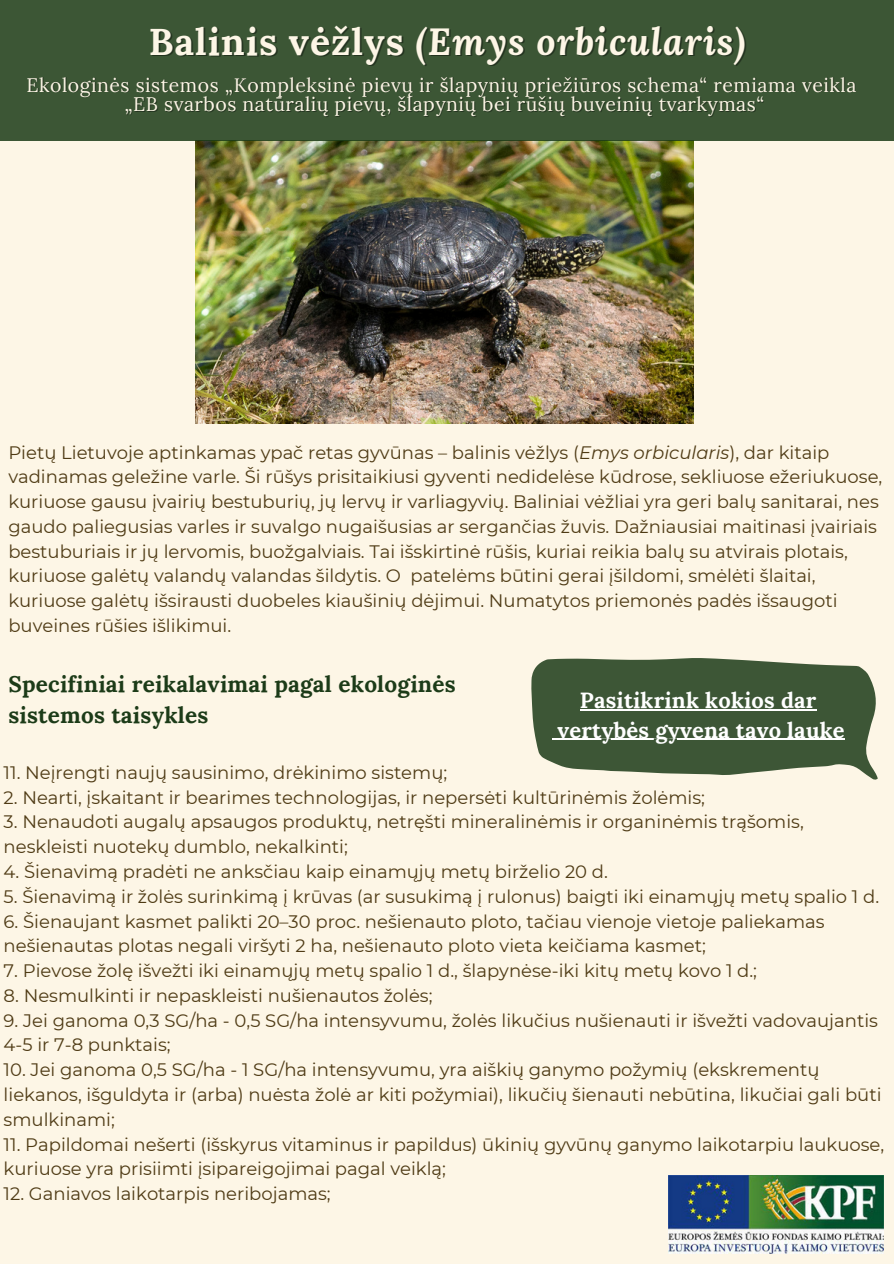
<style>
.page{position:relative;width:894px;height:1264px;background:#fff}
.page>*{position:absolute;margin:0;border:0;box-sizing:border-box;transform-origin:0 0}
.t1{font:italic 700 37.5px "Lora";letter-spacing:.025em;color:#fdf6e6}
.t2{font:700 22.5px "Lora";letter-spacing:.01em;color:#1c3b18}
.t3{font:700 21.9px "Lora";letter-spacing:.01em;color:#fff}
.t4{font:19.5px "Lora";letter-spacing:.025em;color:#fdf6e6}
.t5{font:18px/24.8px "Montserrat";color:#4f3b15}
.s1{font-style:normal}
.s2{font-style:italic}
</style>
<div class="page">
<div style="left:0;top:0;width:893px;height:1263px;background:#fdf6e6"></div>
<img style="left:195px;top:141px;width:498px;height:282px">
<div style="left:0;top:0;width:893px;height:141px;background:#3c5635"></div>
<img style="left:668px;top:1175px;width:215px;height:78px">
<svg style="left:531px;top:658px;width:346px;height:122px;background:#596d50"></svg>
<hr style="left:557px;top:739px;width:287px;height:1px;background:#fff">
<p class="t1" style="left:149px;top:16px;width:598px"><span class="s1">Balinis vėžlys</span> (Emys orbicularis)</p>
<p class="t4" style="left:27px;top:72px;width:831px">Ekologinės sistemos „Kompleksinė pievų ir šlapynių priežiūros schema“ remiama veikla</p>
<p class="t4" style="left:124px;top:91px;width:641px">„EB svarbos natūralių pievų, šlapynių bei rūšių buveinių tvarkymas“</p>
<p class="t5" style="left:8px;top:440px;width:875px">Pietų Lietuvoje aptinkamas ypač retas gyvūnas – balinis vėžlys (<span class="s2">Emys orbicularis</span>), dar kitaip vadinamas geležine varle. Ši rūšys prisitaikiusi gyventi nedidelėse kūdrose, sekliuose ežeriukuose, kuriuose gausu įvairių bestuburių, jų lervų ir varliagyvių. Baliniai vėžliai yra geri balų sanitarai, nes gaudo paliegusias varles ir suvalgo nugaišusias ar sergančias žuvis. Dažniausiai maitinasi įvairiais bestuburiais ir jų lervomis, buožgalviais. Tai išskirtinė rūšis, kuriai reikia balų su atvirais plotais, kuriuose galėtų valandų valandas šildytis. O patelėms būtini gerai įšildomi, smėlėti šlaitai, kuriuose galėtų išsirausti duobeles kiaušinių dėjimui. Numatytos priemonės padės išsaugoti buveines rūšies išlikimui.</p>
<p class="t2" style="left:8px;top:669px;width:449px">Specifiniai reikalavimai pagal ekologinės</p>
<p class="t2" style="left:8px;top:700px;width:201px">sistemos taisykles</p>
<p class="t3" style="left:579px;top:686px;width:238px">Pasitikrink kokios dar</p>
<p class="t3" style="left:557px;top:715px;width:288px">vertybės gyvena tavo lauke</p>
<p class="t5" style="left:4px;top:760px;width:445px">11. Neįrengti naujų sausinimo, drėkinimo sistemų;</p>
<p class="t5" style="left:4px;top:784px;width:702px">2. Nearti, įskaitant ir bearimes technologijas, ir nepersėti kultūrinėmis žolėmis;</p>
<p class="t5" style="left:4px;top:809px;width:801px">3. Nenaudoti augalų apsaugos produktų, netręšti mineralinėmis ir organinėmis trąšomis, neskleisti nuotekų dumblo, nekalkinti;</p>
<p class="t5" style="left:4px;top:859px;width:605px">4. Šienavimą pradėti ne anksčiau kaip einamųjų metų birželio 20 d.</p>
<p class="t5" style="left:4px;top:884px;width:876px">5. Šienavimą ir žolės surinkimą į krūvas (ar susukimą į rulonus) baigti iki einamųjų metų spalio 1 d.</p>
<p class="t5" style="left:4px;top:908px;width:822px">6. Šienaujant kasmet palikti 20–30 proc. nešienauto ploto, tačiau vienoje vietoje paliekamas nešienautas plotas negali viršyti 2 ha, nešienauto ploto vieta keičiama kasmet;</p>
<p class="t5" style="left:4px;top:958px;width:754px">7. Pievose žolę išvežti iki einamųjų metų spalio 1 d., šlapynėse-iki kitų metų kovo 1 d.;</p>
<p class="t5" style="left:4px;top:983px;width:430px">8. Nesmulkinti ir nepaskleisti nušienautos žolės;</p>
<p class="t5" style="left:4px;top:1007px;width:875px">9. Jei ganoma 0,3 SG/ha - 0,5 SG/ha intensyvumu, žolės likučius nušienauti ir išvežti vadovaujantis<br>4-5 ir 7-8 punktais;</p>
<p class="t5" style="left:4px;top:1057px;width:879px">10. Jei ganoma 0,5 SG/ha - 1 SG/ha intensyvumu, yra aiškių ganymo požymių (ekskrementų liekanos, išguldyta ir (arba) nuėsta žolė ar kiti požymiai), likučių šienauti nebūtina, likučiai gali būti smulkinami;</p>
<p class="t5" style="left:4px;top:1131px;width:881px">11. Papildomai nešerti (išskyrus vitaminus ir papildus) ūkinių gyvūnų ganymo laikotarpiu laukuose, kuriuose yra prisiimti įsipareigojimai pagal veiklą;</p>
<p class="t5" style="left:4px;top:1181px;width:328px">12. Ganiavos laikotarpis neribojamas;</p>
</div>
